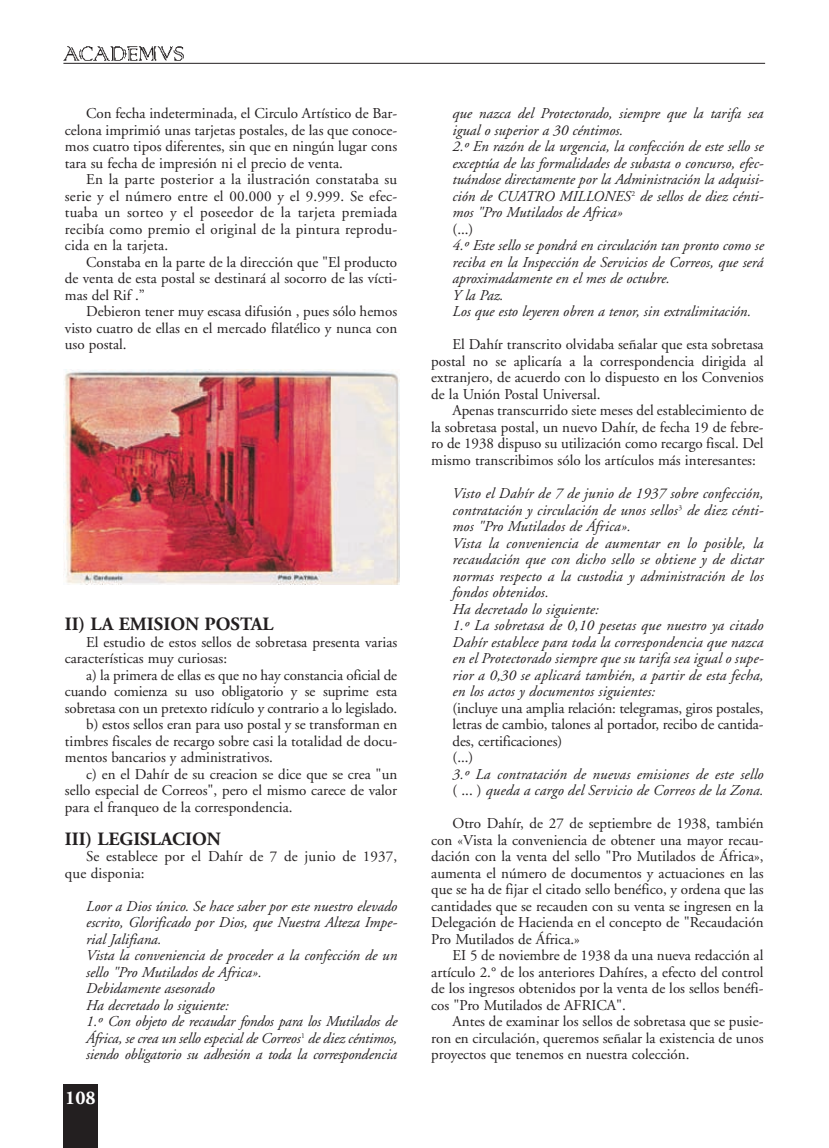
<style>
.page{position:relative;width:829px;height:1148px;background:#fff}
.page>*{position:absolute;margin:0;border:0;box-sizing:border-box;transform-origin:0 0}
.t1{font:700 19.5px "Adobe Garamond";color:#fff}
.t2{font:700 18.75px "Adobe Garamond";color:#231f20}
.t3{font:15px/16.5px "Adobe Garamond";color:#231f20;text-align:justify}
.t4{font:italic 15px/16.5px "Adobe Garamond";color:#231f20}
.s1{font-style:normal}
</style>
<div class="page">
<div style="left:63px;top:1084px;width:34px;height:63px;background:#231f20"></div>
<img style="left:63px;top:46px;width:121px;height:15px">
<hr style="left:63px;top:63px;width:702px;height:1px;background:#231f20">
<img style="left:63px;top:369px;width:336px;height:215px">
<p class="t3" style="left:65px;top:106px;width:334px;text-indent:21px">Con fecha indeterminada, el Circulo Artístico de Bar&shy;celona imprimió unas tarjetas postales, de las que conoce&shy;mos cuatro tipos diferentes, sin que en ningún lugar cons tara su fecha de impresión ni el precio de venta.</p>
<p class="t3" style="left:65px;top:172px;width:334px;text-indent:21px">En la parte posterior a la ilustración constataba su serie y el número entre el 00.000 y el 9.999. Se efec&shy;tuaba un sorteo y el poseedor de la tarjeta premiada recibía como premio el original de la pintura reprodu&shy;cida en la tarjeta.</p>
<p class="t3" style="left:65px;top:255px;width:334px;text-indent:21px">Constaba en la parte de la dirección que "El producto de venta de esta postal se destinará al socorro de las vícti&shy;mas del Rif .”</p>
<p class="t3" style="left:65px;top:304px;width:334px;text-indent:21px">Debieron tener muy escasa difusión , pues sólo hemos visto cuatro de ellas en el mercado filatélico y nunca con uso postal.</p>
<p class="t2" style="left:65px;top:616px;width:210px">II) LA EMISION POSTAL</p>
<p class="t3" style="left:65px;top:634px;width:334px;text-indent:21px">El estudio de estos sellos de sobretasa presenta varias características muy curiosas:</p>
<p class="t3" style="left:86px;top:667px;width:313px">a) la primera de ellas es que no hay constancia oficial de</p>
<p class="t3" style="left:65px;top:684px;width:334px">cuando comienza su uso obligatorio y se suprime esta</p>
<p class="t3" style="left:65px;top:700px;width:334px">sobretasa con un pretexto ridículo y contrario a lo legislado.</p>
<p class="t3" style="left:86px;top:717px;width:313px">b) estos sellos eran para uso postal y se transforman en</p>
<p class="t3" style="left:65px;top:733px;width:334px">timbres fiscales de recargo sobre casi la totalidad de docu-</p>
<p class="t3" style="left:65px;top:750px;width:210px">mentos bancarios y administrativos.</p>
<p class="t3" style="left:86px;top:766px;width:313px">c) en el Dahír de su creacion se dice que se crea "un</p>
<p class="t3" style="left:65px;top:783px;width:334px">sello especial de Correos", pero el mismo carece de valor</p>
<p class="t3" style="left:65px;top:799px;width:229px">para el franqueo de la correspondencia.</p>
<p class="t2" style="left:65px;top:831px;width:157px">III) LEGISLACION</p>
<p class="t3" style="left:65px;top:849px;width:334px;text-indent:21px">Se establece por el Dahír de 7 de junio de 1937, que disponia:</p>
<p class="t4" style="left:86px;top:898px;width:313px">Loor a Dios único. Se hace saber por este nuestro elevado escrito, Glorificado por Dios, que Nuestra Alteza Impe&shy;rial Jalifiana.<br>Vista la conveniencia de proceder a la confección de un sello "Pro Mutilados de Africa».<br>Debidamente asesorado<br>Ha decretado lo siguiente:<br>1.º Con objeto de recaudar fondos para los Mutilados de África, se crea un sello especial de Correos<sup>1</sup> de diez céntimos, siendo obligatorio su adhesión a toda la correspondencia</p>
<h1 class="t1" style="left:65px;top:1089px;width:32px">108</h1>
<p class="t4" style="left:452px;top:106px;width:313px">que nazca del Protectorado, siempre que la tarifa sea igual o superior a 30 céntimos.<br>2.º En razón de la urgencia, la confección de este sello se exceptúa de las formalidades de subasta o concurso, efec&shy;tuándose directamente por la Administración la adquisi&shy;ción de CUATRO MILLONES<sup>2</sup> de sellos de diez cénti&shy;mos "Pro Mutilados de Africa»</p>
<p class="t3" style="left:452px;top:222px;width:22px">(...)</p>
<p class="t4" style="left:452px;top:238px;width:313px">4.º Este sello se pondrá en circulación tan pronto como se reciba en la Inspección de Servicios de Correos, que será aproximadamente en el mes de octubre.<br>Y la Paz.<br>Los que esto leyeren obren a tenor, sin extralimitación.</p>
<p class="t3" style="left:431px;top:337px;width:334px;text-indent:21px">El Dahír transcrito olvidaba señalar que esta sobretasa postal no se aplicaría a la correspondencia dirigida al extranjero, de acuerdo con lo dispuesto en los Convenios de la Unión Postal Universal.</p>
<p class="t3" style="left:431px;top:403px;width:334px;text-indent:21px">Apenas transcurrido siete meses del establecimiento de la sobretasa postal, un nuevo Dahír, de fecha 19 de febre&shy;ro de 1938 dispuso su utilización como recargo fiscal. Del mismo transcribimos sólo los artículos más interesantes:</p>
<p class="t4" style="left:452px;top:486px;width:313px">Visto el Dahír de 7 de junio de 1937 sobre confección, contratación y circulación de unos sellos<sup>3</sup> de diez cénti&shy;mos "Pro Mutilados de África».<br>Vista la conveniencia de aumentar en lo posible, la recaudación que con dicho sello se obtiene y de dictar normas respecto a la custodia y administración de los fondos obtenidos.<br>Ha decretado lo siguiente:<br>1.º La sobretasa de 0,10 pesetas que nuestro ya citado Dahír establece para toda la correspondencia que nazca en el Protectorado siempre que su tarifa sea igual o supe&shy;rior a 0,30 se aplicará también, a partir de esta fecha, en los actos y documentos siguientes:</p>
<p class="t3" style="left:452px;top:700px;width:313px;text-align:left">(incluye una amplia relación: telegramas, giros postales, letras de cambio, talones al portador, recibo de cantida&shy;des, certificaciones)<br>(...)</p>
<p class="t4" style="left:452px;top:766px;width:313px">3.º La contratación de nuevas emisiones de este sello <span class="s1">( ... )</span> queda a cargo del Servicio de Correos de la Zona.</p>
<p class="t3" style="left:431px;top:816px;width:334px;text-indent:21px">Otro Dahír, de 27 de septiembre de 1938, también con «Vista la conveniencia de obtener una mayor recau&shy;dación con la venta del sello "Pro Mutilados de África», aumenta el número de documentos y actuaciones en las que se ha de fijar el citado sello benéfico, y ordena que las cantidades que se recauden con su venta se ingresen en la Delegación de Hacienda en el concepto de "Recaudación Pro Mutilados de África.»</p>
<p class="t3" style="left:431px;top:948px;width:334px;text-indent:21px">EI 5 de noviembre de 1938 da una nueva redacción al artículo 2.° de los anteriores Dahíres, a efecto del control de los ingresos obtenidos por la venta de los sellos benéfi&shy;cos "Pro Mutilados de AFRICA".</p>
<p class="t3" style="left:431px;top:1014px;width:334px;text-indent:21px">Antes de examinar los sellos de sobretasa que se pusie&shy;ron en circulación, queremos señalar la existencia de unos proyectos que tenemos en nuestra colección.</p>
</div>
